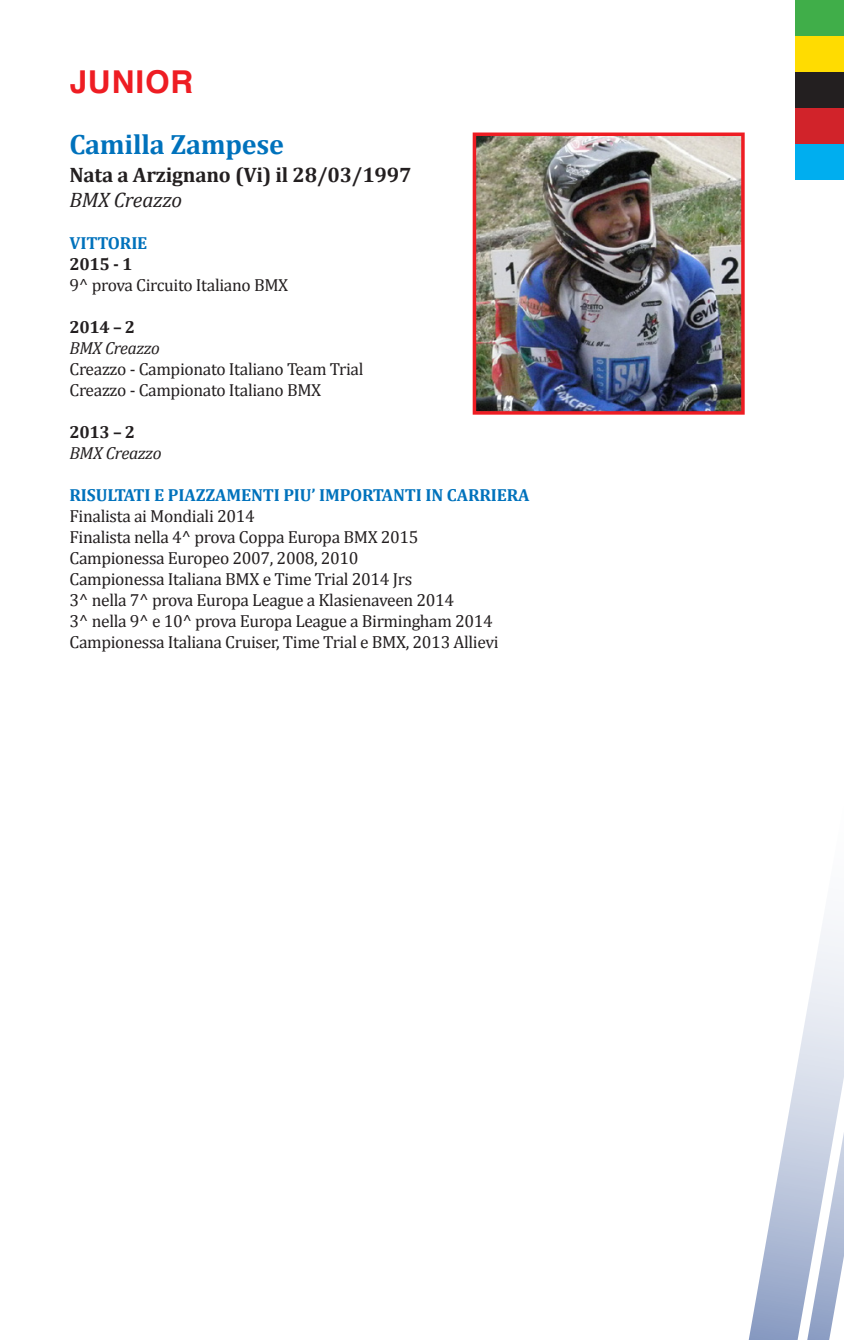
<style>
.page{position:relative;width:844px;height:1340px;background:#fff}
.page>*{position:absolute;margin:0;border:0;box-sizing:border-box;transform-origin:0 0}
.t1{font:700 31.5px "Helvetica";letter-spacing:.03em;color:#ee1d23}
.TITOLO_SCHEDE{font:700 28px "Cambria";letter-spacing:-.01em;color:#0072bc}
.LUOGO_NASCITA{font:700 21px "Cambria";letter-spacing:-.01em;color:#231f20}
.TEAM{font:italic 21px "Cambria";letter-spacing:-.015em;color:#231f20}
.TESTO_SCHEDE{font:17.5px "Cambria";letter-spacing:-.02em;color:#231f20}
.TITOLI_SCHEDE_BLU{font:700 17.5px "Cambria";letter-spacing:-.01em;color:#0072bc}
.testo_schede_italic{font:italic 17.5px "Cambria";letter-spacing:-.025em;color:#231f20}
.TESTO_SCHEDE_BOLD{font:700 17.5px "Cambria";letter-spacing:-.02em;color:#231f20}
</style>
<div class="page">
<svg style="left:749px;top:1046px;width:52px;height:293px"></svg>
<svg style="left:801px;top:927px;width:42px;height:412px"></svg>
<div style="left:795px;top:144px;width:48px;height:36px;background:#00aeef"></div>
<div style="left:795px;top:108px;width:48px;height:36px;background:#d1232a"></div>
<div style="left:795px;top:72px;width:48px;height:36px;background:#231f20"></div>
<div style="left:795px;top:36px;width:48px;height:36px;background:#ffdc01"></div>
<div style="left:795px;top:0;width:48px;height:36px;background:#40ae49"></div>
<img style="left:477px;top:137px;width:262px;height:272px">
<div style="left:472px;top:132px;width:272px;height:282px;border:4px solid #ee1d23"></div>
<h1 class="t1" style="left:69px;top:57px;width:125px">JUNIOR</h1>
<p class="TITOLO_SCHEDE" style="left:69px;top:125px;width:216px">Camilla Zampese</p>
<p class="LUOGO_NASCITA" style="left:69px;top:160px;width:343px">Nata a Arzignano (Vi) il 28/03/1997</p>
<p class="TEAM" style="left:69px;top:185px;width:114px">BMX Creazzo</p>
<p class="TITOLI_SCHEDE_BLU" style="left:69px;top:230px;width:79px">VITTORIE</p>
<p class="TESTO_SCHEDE_BOLD" style="left:69px;top:251px;width:64px">2015 - 1</p>
<p class="TESTO_SCHEDE" style="left:69px;top:274px;width:220px">9^ prova Circuito Italiano BMX</p>
<p class="TESTO_SCHEDE_BOLD" style="left:69px;top:314px;width:67px">2014 – 2</p>
<p class="testo_schede_italic" style="left:69px;top:335px;width:92px">BMX Creazzo</p>
<p class="TESTO_SCHEDE" style="left:69px;top:358px;width:295px">Creazzo - Campionato Italiano Team Trial</p>
<p class="TESTO_SCHEDE" style="left:69px;top:379px;width:253px">Creazzo - Campionato Italiano BMX</p>
<p class="TESTO_SCHEDE_BOLD" style="left:69px;top:419px;width:67px">2013 – 2</p>
<p class="testo_schede_italic" style="left:69px;top:440px;width:94px">BMX Creazzo</p>
<p class="TITOLI_SCHEDE_BLU" style="left:69px;top:482px;width:461px">RISULTATI E PIAZZAMENTI PIU’ IMPORTANTI IN CARRIERA</p>
<p class="TESTO_SCHEDE" style="left:69px;top:505px;width:187px">Finalista ai Mondiali 2014</p>
<p class="TESTO_SCHEDE" style="left:69px;top:526px;width:350px">Finalista nella 4^ prova Coppa Europa BMX 2015</p>
<p class="TESTO_SCHEDE" style="left:69px;top:547px;width:290px">Campionessa Europeo 2007, 2008, 2010</p>
<p class="TESTO_SCHEDE" style="left:69px;top:568px;width:344px">Campionessa Italiana BMX e Time Trial 2014 Jrs</p>
<p class="TESTO_SCHEDE" style="left:69px;top:589px;width:386px">3^ nella 7^ prova Europa League a Klasienaveen 2014</p>
<p class="TESTO_SCHEDE" style="left:69px;top:610px;width:425px">3^ nella 9^ e 10^ prova Europa League a Birmingham 2014</p>
<p class="TESTO_SCHEDE" style="left:69px;top:631px;width:430px">Campionessa Italiana Cruiser, Time Trial e BMX, 2013 Allievi</p>
</div>
